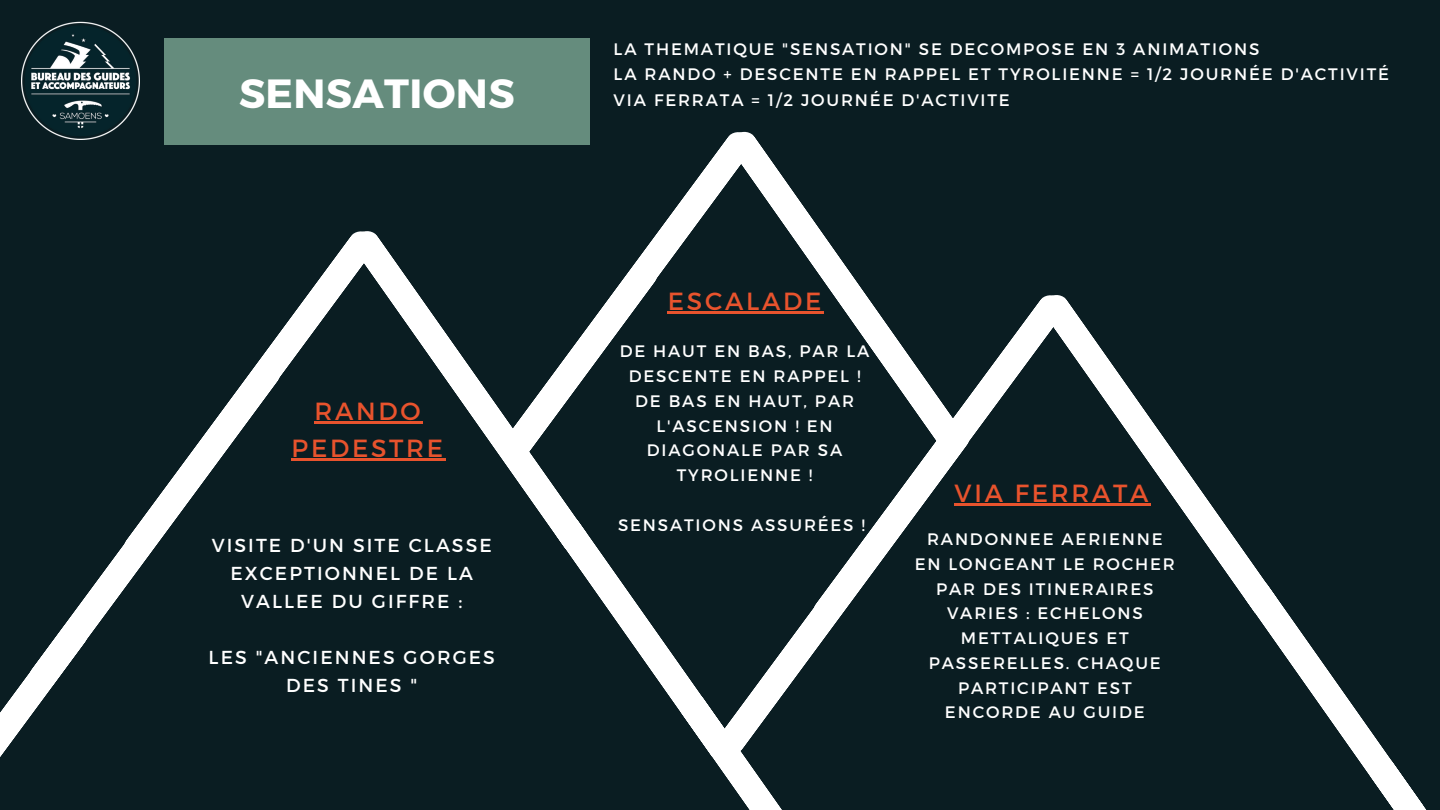
<style>
.page{position:relative;width:1440px;height:810px;background:#0a1d22}
.page>*{position:absolute;margin:0;border:0;box-sizing:border-box;transform-origin:0 0}
.t1{font:700 40.8px "Montserrat";letter-spacing:.01em;color:#fff}
.t2{font:24.8px "Montserrat";letter-spacing:.11em;color:#e8532d}
.t3{font:18.8px/28px "Montserrat";letter-spacing:.11em;color:#fff;text-align:center}
.t4{font:16.6px/24.8px "Montserrat";letter-spacing:.11em;color:#fff;text-align:center}
</style>
<div class="page">
<img style="left:22px;top:22px;width:118px;height:118px">
<div style="left:164px;top:38px;width:426px;height:107px;background:#658c7d"></div>
<svg style="left:71px;top:551px;width:70px;height:80px"></svg>
<svg style="left:380px;top:240px;width:191px;height:286px"></svg>
<svg style="left:119px;top:231px;width:261px;height:335px"></svg>
<svg style="left:549px;top:511px;width:233px;height:299px"></svg>
<svg style="left:757px;top:140px;width:106px;height:172px"></svg>
<svg style="left:496px;top:131px;width:261px;height:336px"></svg>
<svg style="left:714px;top:419px;width:116px;height:340px"></svg>
<svg style="left:1069px;top:303px;width:192px;height:287px"></svg>
<svg style="left:808px;top:290px;width:261px;height:340px"></svg>
<svg style="left:1239px;top:575px;width:187px;height:235px"></svg>
<svg style="left:0;top:616px;width:93px;height:141px"></svg>
<hr style="left:668px;top:312px;width:156px;height:2px;background:#e8532d">
<hr style="left:955px;top:504px;width:196px;height:2px;background:#e8532d">
<p class="t1" style="left:239px;top:67px;width:277px">SENSATIONS</p>
<p class="t2" style="left:314px;top:395px;width:108px">RANDO</p>
<p class="t2" style="left:292px;top:432px;width:153px">PEDESTRE</p>
<p class="t3" style="left:212px;top:530px;width:281px">VISITE D'UN SITE CLASSE<br>EXCEPTIONNEL DE LA<br>VALLEE DU GIFFRE :</p>
<p class="t3" style="left:209px;top:642px;width:288px">LES "ANCIENNES GORGES<br>DES TINES "</p>
<p class="t4" style="left:614px;top:36px;width:647px">LA THEMATIQUE "SENSATION" SE DECOMPOSE EN 3 ANIMATIONS</p>
<p class="t4" style="left:614px;top:61px;width:777px">LA RANDO + DESCENTE EN RAPPEL ET TYROLIENNE = 1/2 JOURNÉE D'ACTIVITÉ</p>
<p class="t4" style="left:614px;top:86px;width:398px">VIA FERRATA = 1/2 JOURNÉE D'ACTIVITE</p>
<p class="t2" style="left:668px;top:285px;width:155px">ESCALADE</p>
<p class="t4" style="left:620px;top:338px;width:251px">DE HAUT EN BAS, PAR LA<br>DESCENTE EN RAPPEL !<br>DE BAS EN HAUT, PAR<br>L'ASCENSION ! EN<br>DIAGONALE PAR SA<br>TYROLIENNE !</p>
<p class="t4" style="left:618px;top:512px;width:249px">SENSATIONS ASSURÉES !</p>
<p class="t2" style="left:955px;top:477px;width:195px">VIA FERRATA</p>
<p class="t4" style="left:915px;top:526px;width:262px">RANDONNEE AERIENNE<br>EN LONGEANT LE ROCHER<br>PAR DES ITINERAIRES<br>VARIES : ECHELONS<br>METTALIQUES ET<br>PASSERELLES. CHAQUE<br>PARTICIPANT EST<br>ENCORDE AU GUIDE</p>
</div>
